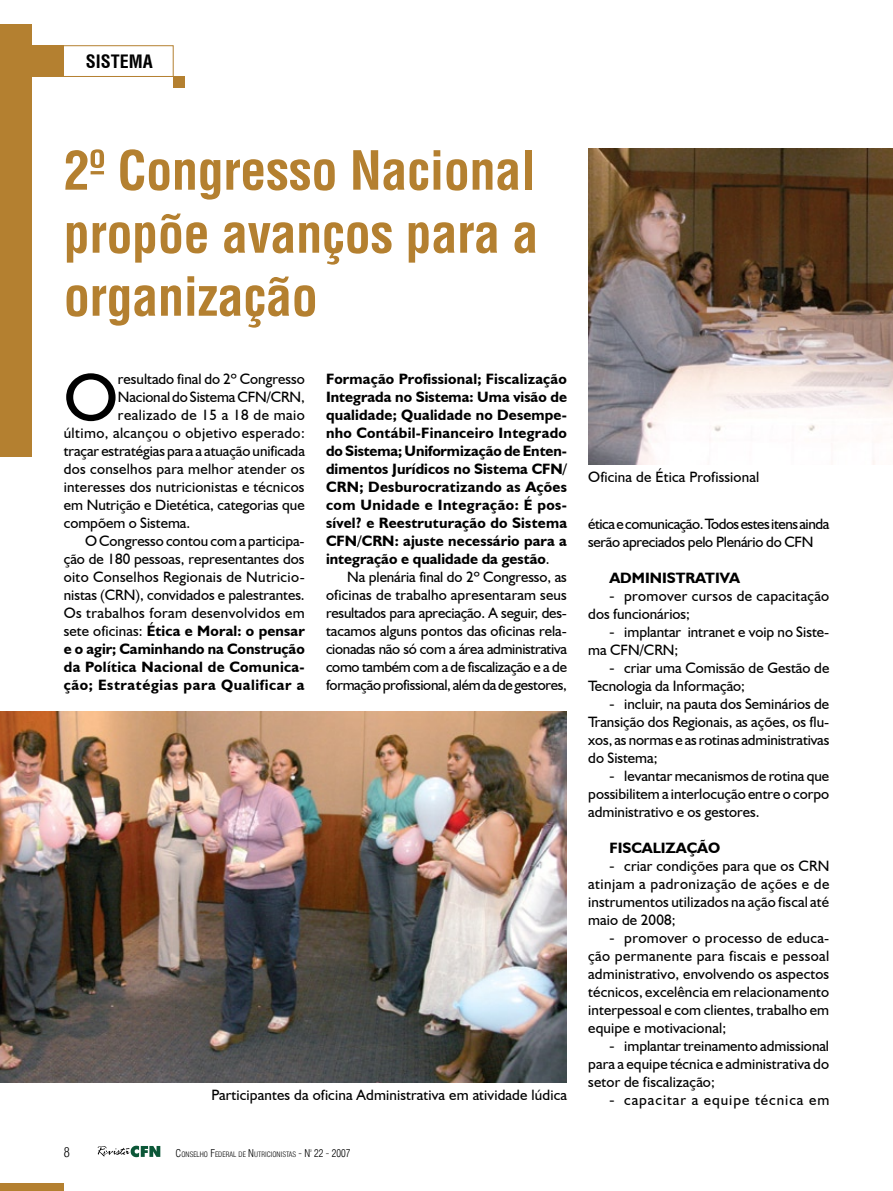
<style>
.page{position:relative;width:893px;height:1191px;background:#fff}
.page>*{position:absolute;margin:0;border:0;box-sizing:border-box;transform-origin:0 0}
.t1{font:67.65px "Humanist 521 BT";color:#000}
.t2{font:700 condensed 52.5px/63px "Switzerland";letter-spacing:-.01em;color:#b48030;text-align:justify}
.t3{font:700 condensed 18px "Switzerland";color:#000}
.t4{font:15px/18px "Humanist 521 BT";color:#000;text-align:justify}
.t5{font:700 15px/18px "Humanist 521 BT";letter-spacing:.01em;color:#000;text-align:justify}
.t6{font:15px/18px "Humanist 521 BT";letter-spacing:.02em;color:#000}
.t7{font:15px/18px "Humanist 521 BT";letter-spacing:-.025em;color:#000}
.t8{font:15px "Humanist 521 BT";letter-spacing:.025em;color:#000}
.t9{font:700 15px "Humanist 521 BT";letter-spacing:.04em;color:#000}
.t10{font:15px "Humanist 521 BT";letter-spacing:.065em;color:#000}
.t11{font:15px "Humanist 521 BT";letter-spacing:.03em;color:#000}
.t12{font:13.5px "Switzerland Cond Light";color:#000}
.t13{font:7.35px "Switzerland Cond Light";color:#000}
.s1{font-weight:400}
.s2{font-size:10.5px}
.s3{font-family:"Arial"}
</style>
<div class="page">
<div style="left:60px;top:45px;width:114px;height:32px;border:1px solid #b48030"></div>
<div style="left:23px;top:45px;width:40px;height:32px;background:#b48030"></div>
<div style="left:173px;top:76px;width:12px;height:12px;background:#b48030"></div>
<div style="left:0;top:24px;width:31px;height:432px;background:#b48030"></div>
<div style="left:0;top:1183px;width:64px;height:8px;background:#b48030"></div>
<img style="left:588px;top:149px;width:305px;height:316px">
<img style="left:0;top:711px;width:567px;height:371px">
<svg style="left:98px;top:1145px;width:62px;height:12px"></svg>
<p class="t3" style="left:86px;top:50px;width:68px">sistema</p>
<h2 class="t2" style="left:64px;top:139px;width:476px">2º Congresso Nacional propõe avanços para a organização</h2>
<h1 class="t1" style="left:64px;top:355px;width:56px">O</h1>
<p class="t4" style="left:118px;top:370px;width:188px">resultado final do 2º Congresso</p>
<p class="t4" style="left:118px;top:388px;width:188px">Nacional do Sistema CFN/CRN,</p>
<p class="t11" style="left:118px;top:406px;width:188px">realizado de 15 a 18 de maio</p>
<p class="t8" style="left:64px;top:424px;width:243px">último, alcançou o objetivo esperado:</p>
<p class="t4" style="left:64px;top:442px;width:243px">traçar estratégias para a atuação unificada</p>
<p class="t6" style="left:64px;top:460px;width:243px">dos conselhos para melhor atender os</p>
<p class="t4" style="left:64px;top:478px;width:242px">interesses dos nutricionistas e técnicos</p>
<p class="t4" style="left:64px;top:496px;width:242px">em Nutrição e Dietética, categorias que</p>
<p class="t4" style="left:64px;top:514px;width:128px">compõem o Sistema.</p>
<p class="t4" style="left:85px;top:532px;width:221px">O Congresso contou com a participa-</p>
<p class="t4" style="left:64px;top:550px;width:242px">ção de 180 pessoas, representantes dos</p>
<p class="t6" style="left:64px;top:568px;width:242px">oito Conselhos Regionais de Nutricio-</p>
<p class="t4" style="left:64px;top:586px;width:242px">nistas (CRN), convidados e palestrantes.</p>
<p class="t8" style="left:64px;top:604px;width:242px">Os trabalhos foram desenvolvidos em</p>
<p class="t5" style="left:64px;top:622px;width:243px"><span class="s1">sete oficinas:</span> Ética e Moral: o pensar</p>
<p class="t5" style="left:64px;top:640px;width:242px">e o agir; Caminhando na Construção</p>
<p class="t5" style="left:64px;top:658px;width:242px">da Política Nacional de Comunica-</p>
<p class="t9" style="left:64px;top:676px;width:242px">ção; Estratégias para Qualificar a</p>
<p class="t5" style="left:326px;top:370px;width:243px">Formação Profissional; Fiscalização Integrada no Sistema: Uma visão de qualidade; Qualidade no Desempe&shy;nho Contábil-Financeiro Integrado do Sistema; Uniformização de Enten&shy;dimentos Jurídicos no Sistema CFN/ CRN; Desburocratizando as Ações com Unidade e Integração: É pos&shy;sível? e Reestruturação do Sistema CFN/CRN: ajuste necessário para a integração e qualidade da gestão<span class="s1">.</span></p>
<p class="t4" style="left:326px;top:568px;width:242px;text-indent:21px">Na plenária final do 2º Congresso, as oficinas de trabalho apresentaram seus resultados para apreciação. A seguir, des&shy;tacamos alguns pontos das oficinas rela&shy;cionadas não só com a área administrativa como também com a de fiscalização e a de formação profissional, além da de gestores,</p>
<p class="t4" style="left:211px;top:1085px;width:357px">Participantes da oficina Administrativa em atividade lúdica</p>
<p class="t12" style="left:64px;top:1143px;width:7px">8</p>
<p class="t13" style="left:176px;top:1150px;width:176px"><span class="s2">C</span>ONSELHO <span class="s2">F</span>EDERAL DE <span class="s2">N</span> UTRICIONISTAS <span class="s2">- N</span><sup>º</sup> <span class="s2">22 - 2007</span></p>
<p class="t4" style="left:588px;top:468px;width:173px">Oficina de Ética Profissional</p>
<p class="t7" style="left:588px;top:514px;width:243px">ética e comunicação. Todos estes itens ainda serão apreciados pelo Plenário do CFN</p>
<p class="t5" style="left:609px;top:568px;width:132px">ADMINISTRATIVA</p>
<p class="t6" style="left:588px;top:586px;width:243px;text-indent:21px"><span class="s3">-</span> promover cursos de capacitação dos funcionários;</p>
<p class="t4" style="left:588px;top:622px;width:242px;text-indent:21px"><span class="s3">-</span> implantar intranet e voip no Siste&shy;ma CFN/CRN;</p>
<p class="t4" style="left:588px;top:658px;width:243px;text-indent:21px"><span class="s3">-</span> criar uma Comissão de Gestão de<br>Tecnologia da Informação;</p>
<p class="t4" style="left:588px;top:694px;width:243px;text-indent:21px"><span class="s3">-</span> incluir, na pauta dos Seminários de Transição dos Regionais, as ações, os flu&shy;xos, as normas e as rotinas administrativas do Sistema;</p>
<p class="t4" style="left:588px;top:766px;width:242px;text-indent:21px"><span class="s3">-</span> levantar mecanismos de rotina que possibilitem a interlocução entre o corpo administrativo e os gestores.</p>
<p class="t5" style="left:609px;top:838px;width:111px">FISCALIZAÇÃO</p>
<p class="t4" style="left:588px;top:856px;width:243px;text-indent:21px"><span class="s3">-</span> criar condições para que os CRN atinjam a padronização de ações e de instrumentos utilizados na ação fiscal até maio de 2008;</p>
<p class="t4" style="left:588px;top:928px;width:243px;text-indent:21px"><span class="s3">-</span> promover o processo de educa&shy;ção permanente para fiscais e pessoal administrativo, envolvendo os aspectos técnicos, excelência em relacionamento interpessoal e com clientes, trabalho em equipe e motivacional;</p>
<p class="t4" style="left:588px;top:1036px;width:242px;text-indent:21px"><span class="s3">-</span> implantar treinamento admissional para a equipe técnica e administrativa do setor de fiscalização;</p>
<p class="t10" style="left:609px;top:1090px;width:221px"><span class="s3">-</span> capacitar a equipe técnica em</p>
</div>
